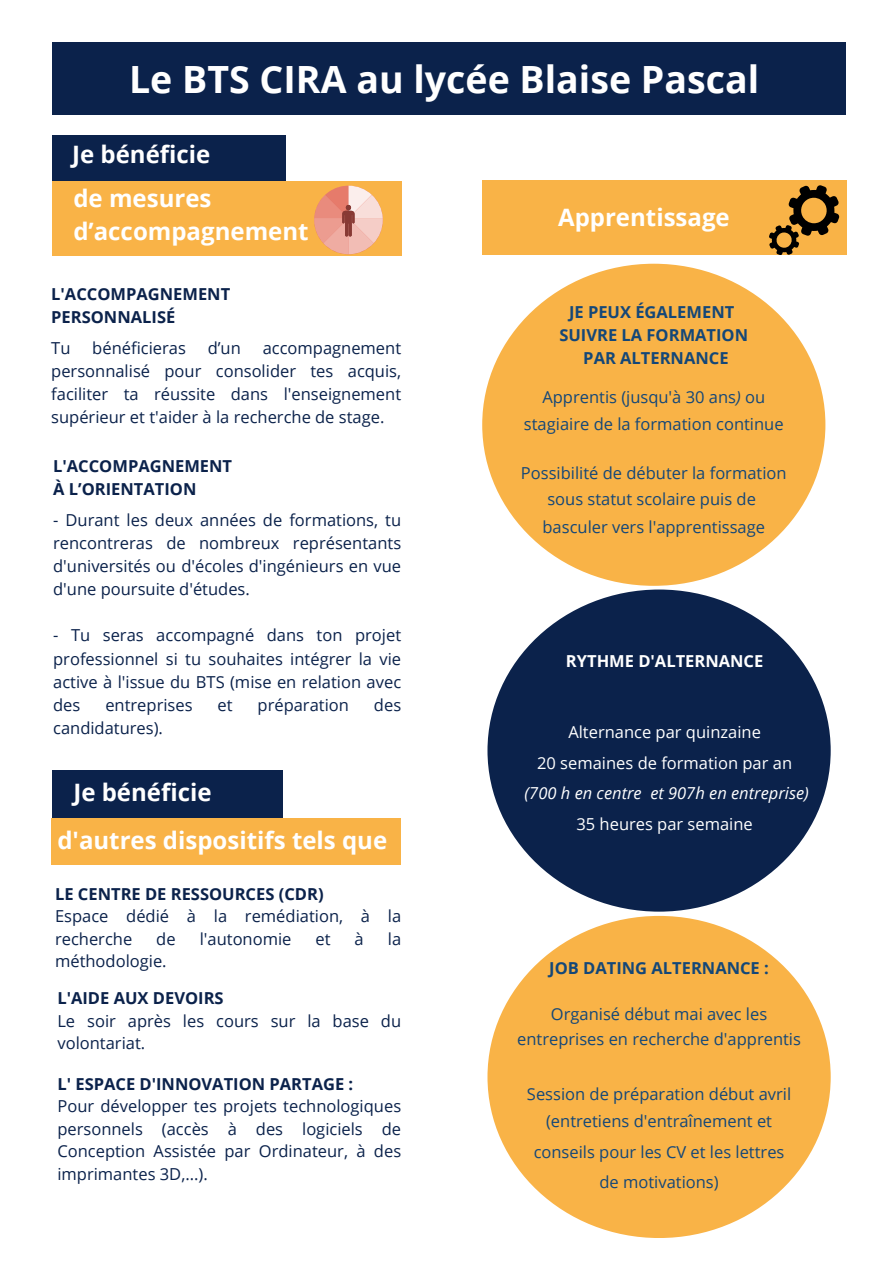
<style>
.page{position:relative;width:894px;height:1264px;background:#fff}
.page>*{position:absolute;margin:0;border:0;box-sizing:border-box;transform-origin:0 0}
.t1{font:700 37.5px "Open Sans";color:#fff}
.t2{font:700 24px/32.7px "Open Sans";color:#fff}
.t3{font:16.5px/23px "Open Sans";color:#0b224b;text-align:justify}
.t4{font:16.5px/26.2px "Open Sans";color:#144778;text-align:center}
.t5{font:700 16.5px/23px "Open Sans";color:#0b224b}
.t6{font:16.5px "Open Sans";color:#fff}
.t7{font:700 16.5px/22.8px "Open Sans";color:#144778;text-align:center}
.t8{font:italic 16.5px "Open Sans";color:#fff}
.t9{font:700 16.5px "Open Sans";color:#fff}
.s1{font-style:italic}
</style>
<div class="page">
<div style="left:52px;top:135px;width:233px;height:50px;background:#0b224b"></div>
<div style="left:52px;top:181px;width:349px;height:74px;background:#f9b347"></div>
<div style="left:482px;top:181px;width:364px;height:74px;background:#f9b347"></div>
<div style="left:52px;top:770px;width:230px;height:50px;background:#0b224b"></div>
<div style="left:51px;top:817px;width:350px;height:47px;background:#f9b347"></div>
<div style="left:482px;top:264px;width:343px;height:322px;background:#f9b347;border-radius:50%"></div>
<svg style="left:769px;top:185px;width:70px;height:70px"></svg>
<div style="left:52px;top:42px;width:793px;height:72px;background:#0b224b"></div>
<div style="left:487px;top:589px;width:343px;height:322px;background:#0b224b;border-radius:50%"></div>
<div style="left:487px;top:915px;width:343px;height:322px;background:#f9b347;border-radius:50%"></div>
<svg style="left:314px;top:186px;width:69px;height:68px"></svg>
<p class="t1" style="left:129px;top:53px;width:631px">Le BTS CIRA au lycée Blaise Pascal</p>
<h1 class="t2" style="left:72px;top:137px;width:140px">Je bénéficie</h1>
<h2 class="t2" style="left:73px;top:181px;width:237px">de mesures d’accompagnement</h2>
<p class="t5" style="left:51px;top:282px;width:180px">L'ACCOMPAGNEMENT<br>PERSONNALISÉ</p>
<h3 class="t3" style="left:51px;top:336px;width:21px">Tu</h3>
<h3 class="t3" style="left:92px;top:336px;width:95px">bénéficieras</h3>
<h3 class="t3" style="left:208px;top:336px;width:35px">d’un</h3>
<h3 class="t3" style="left:51px;top:336px;width:351px;text-indent:211px">accompagnement personnalisé pour consolider tes acquis, faciliter ta réussite dans l'enseignement supérieur et t'aider à la recherche de stage.</h3>
<p class="t5" style="left:53px;top:454px;width:180px">L'ACCOMPAGNEMENT<br>À L’ORIENTATION</p>
<h3 class="t3" style="left:53px;top:508px;width:349px">- Durant les deux années de formations, tu rencontreras de nombreux représentants d'universités ou d'écoles d'ingénieurs en vue d'une poursuite d'études.</h3>
<p class="t3" style="left:53px;top:623px;width:349px">- Tu seras accompagné dans ton projet professionnel si tu souhaites intégrer la vie active à l'issue du BTS (mise en relation avec des</p>
<p class="t3" style="left:105px;top:692px;width:89px">entreprises</p>
<p class="t3" style="left:217px;top:692px;width:17px">et</p>
<p class="t3" style="left:257px;top:692px;width:93px">préparation</p>
<p class="t3" style="left:374px;top:692px;width:29px">des</p>
<p class="t3" style="left:53px;top:715px;width:111px">candidatures).</p>
<p class="t2" style="left:73px;top:775px;width:140px">Je bénéficie</p>
<h2 class="t2" style="left:57px;top:823px;width:331px">d'autres dispositifs tels que</h2>
<h2 class="t5" style="left:55px;top:882px;width:270px">LE CENTRE DE RESSOURCES (CDR)</h2>
<p class="t3" style="left:55px;top:904px;width:347px;line-height:22.5px">Espace dédié à la remédiation, à la recherche</p>
<p class="t3" style="left:156px;top:927px;width:21px">de</p>
<p class="t3" style="left:200px;top:927px;width:93px">l'autonomie</p>
<p class="t3" style="left:315px;top:927px;width:17px">et</p>
<p class="t3" style="left:354px;top:927px;width:11px">à</p>
<p class="t3" style="left:388px;top:927px;width:15px">la</p>
<p class="t3" style="left:55px;top:949px;width:113px">méthodologie.</p>
<p class="t5" style="left:57px;top:986px;width:168px">L'AIDE AUX DEVOIRS</p>
<p class="t3" style="left:57px;top:1008px;width:345px;line-height:22.5px">Le soir après les cours sur la base du volontariat.</p>
<p class="t5" style="left:57px;top:1071px;width:297px">L' ESPACE D'INNOVATION PARTAGE :</p>
<p class="t3" style="left:57px;top:1094px;width:345px;line-height:22.5px">Pour développer tes projets technologiques personnels (accès à des logiciels de Conception Assistée par Ordinateur, à des imprimantes 3D,...).</p>
<h2 class="t2" style="left:558px;top:201px;width:173px">Apprentissage</h2>
<p class="t7" style="left:559px;top:300px;width:190px">JE PEUX ÉGALEMENT<br>SUIVRE LA FORMATION<br>PAR ALTERNANCE</p>
<h2 class="t4" style="left:542px;top:383px;width:224px">Apprentis (jusqu'à 30 ans<span class="s1">)</span> ou</h2>
<p class="t4" style="left:524px;top:411px;width:261px">stagiaire de la formation continue</p>
<h3 class="t4" style="left:520px;top:459px;width:267px">Possibilité de débuter la formation sous statut scolaire puis de</h3>
<p class="t4" style="left:542px;top:513px;width:224px">basculer vers l'apprentissage</p>
<p class="t9" style="left:565px;top:650px;width:199px">RYTHME D'ALTERNANCE</p>
<p class="t6" style="left:568px;top:720px;width:194px">Alternance par quinzaine</p>
<h3 class="t6" style="left:537px;top:751px;width:256px">20 semaines de formation par an</h3>
<p class="t8" style="left:524px;top:781px;width:286px">(700 h en centre et 907h en entreprise)</p>
<p class="t6" style="left:576px;top:812px;width:178px">35 heures par semaine</p>
<p class="t7" style="left:549px;top:956px;width:221px">JOB DATING ALTERNANCE :</p>
<p class="t4" style="left:517px;top:1001px;width:285px;line-height:24.8px">Organisé début mai avec les entreprises en recherche d'apprentis</p>
<h3 class="t4" style="left:527px;top:1080px;width:265px">Session de préparation début avril</h3>
<p class="t4" style="left:533px;top:1105px;width:252px;line-height:30.5px">(entretiens d'entraînement et conseils pour les CV et les lettres</p>
<p class="t4" style="left:599px;top:1168px;width:121px">de motivations)</p>
</div>
